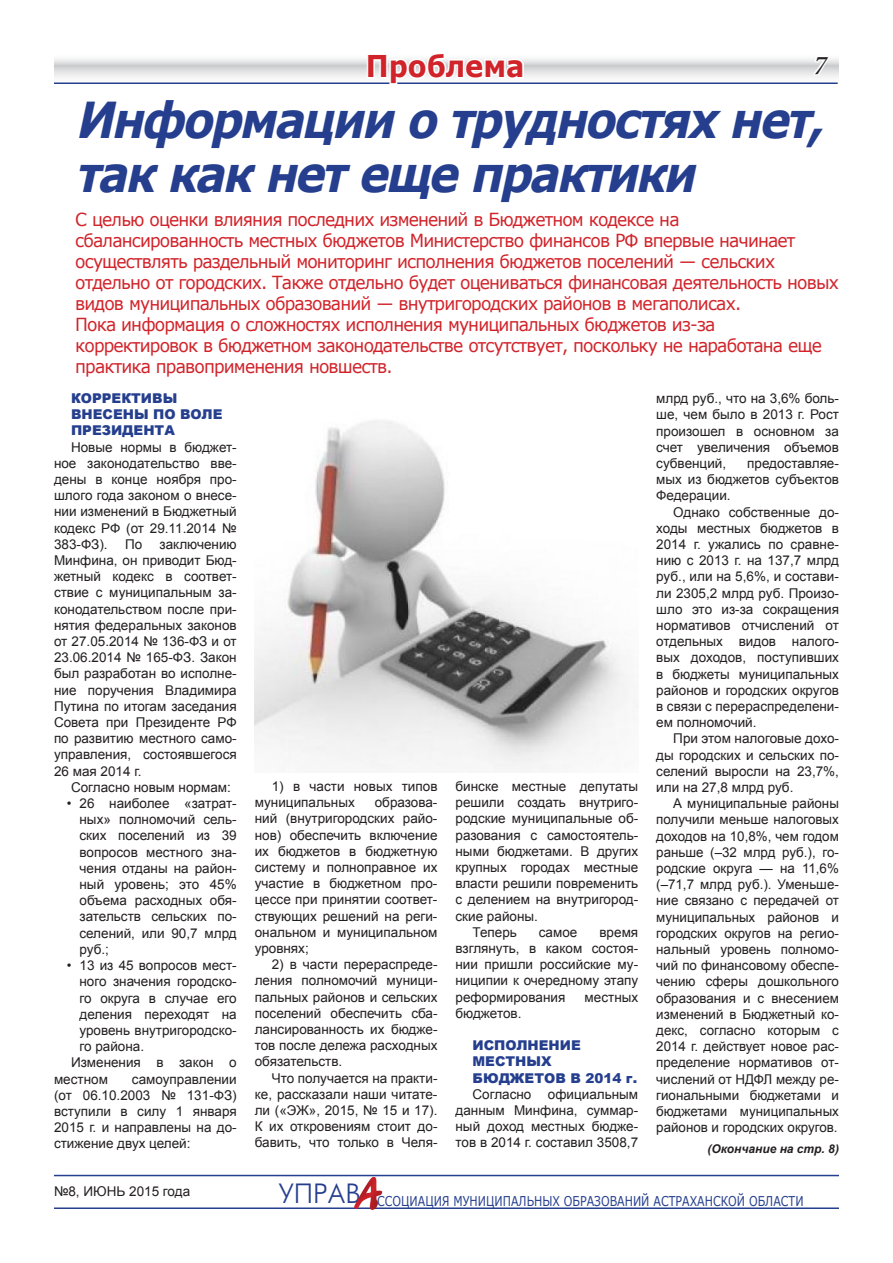
<style>
.page{position:relative;width:893px;height:1263px;background:#fff}
.page>*{position:absolute;margin:0;border:0;box-sizing:border-box;transform-origin:0 0}
.t1{font:italic 700 49.5px/54px "Verdana";color:#253f8e;scale:.9 1}
.t2{font:44.7px "Tagir CTT";color:#d1232a}
.t3{font:700 30px "Verdana";color:#d1232a;scale:.91 1}
.t4{font:italic 500 27px "Minion Pro";color:#231f20}
.t5{font:18px/21px "Verdana";letter-spacing:-.05em;color:#d1232a;scale:.95 1}
.t6{font:13.5px/16.2px "Arial";color:#231f20;text-align:justify}
.t7{font:900 13.5px/16.2px "Arial";color:#253f8e}
.t8{font:13.5px "Verdana";color:#253f8e;scale:.82 1}
.t9{font:italic 700 12px "Arial";color:#231f20}
</style>
<div class="page">
<hr style="left:54px;top:1175px;width:785px;height:1px;background:#253f8e">
<svg style="left:54px;top:59px;width:785px;height:25px"></svg>
<svg style="left:812px;top:59px;width:20px;height:18px"></svg>
<hr style="left:54px;top:1207px;width:785px;height:2px;background:#253f8e">
<div style="left:346px;top:1165px;width:58px;height:63px;background:#231f20;opacity:.5"></div>
<img style="left:255px;top:420px;width:383px;height:351px">
<svg style="left:365px;top:59px;width:160px;height:25px"></svg>
<h3 class="t3" style="left:366px;top:47px;width:176px">Проблема</h3>
<h3 class="t4" style="left:814px;top:46px;width:14px">7</h3>
<h1 class="t1" style="left:75px;top:91px;width:847px">Информации о трудностяхнет, таккакнетещепрактики</h1>
<p class="t5" style="left:75px;top:208px;width:805px">С целью оценки влияния последних изменений в Бюджетном кодексе на сбалансированность местных бюджетов М инистерство финансов РФ впервые начинает осуществлять раздельный мониторинг исполнения бюджетов поселений — сельских отдельно от городских. Также отдельно будет оцениваться финансовая деятельность новых видов муниципальных образований — внутригородских районов в мегаполисах.<br>Пока информация о сложностях исполнения муниципальных бюджетов из-за корректировок в бюджетном законодательстве отсутствует, поскольку не наработана еще практика правоприменения новшеств.</p>
<p class="t7" style="left:71px;top:390px;width:153px">Коррективы внесены по воле президента</p>
<p class="t6" style="left:54px;top:439px;width:184px;text-indent:17px">Новые нормы в бюджет&shy;ное законодательство вве&shy;дены в конце ноября про&shy;шлого года законом о внесе&shy;нии изменений в Бюджетный кодекс РФ (от 29.11.2014 № 383-ФЗ).</p>
<p class="t6" style="left:656px;top:390px;width:184px">млрд руб., что на 3,6% боль&shy;ше, чем было в 2013 г. Рост произошел в основном за счет увеличения объемов субвенций,</p>
<p class="t6" style="left:656px;top:455px;width:184px;text-indent:91px">предоставляе&shy;мых из бюджетов субъектов Федерации.</p>
<p class="t6" style="left:656px;top:504px;width:184px;text-indent:17px">Однако собственные до&shy;ходы местных бюджетов в 2014 г. ужались по сравне&shy;нию с 2013 г. на 137,7 млрд руб., или на 5,6%, и состави&shy;ли 2305,2 млрд руб. Произо&shy;шло это из-за сокращения нормативов отчислений от отдельных видов налого&shy;вых доходов, поступивших в бюджеты муниципальных районов и городских округов в связи с перераспределени&shy;ем полномочий.</p>
<p class="t6" style="left:656px;top:731px;width:184px;text-indent:17px">При этом налоговые дохо&shy;ды городских и сельских по&shy;селений выросли на 23,7%, или на 27,8 млрд руб.</p>
<p class="t6" style="left:656px;top:795px;width:184px;text-indent:17px">А муниципальные районы получили меньше налоговых доходов на 10,8%, чем годом раньше (–32 млрд руб.), го&shy;родские округа — на 11,6% (–71,7 млрд руб.). Уменьше&shy;ние связано с передачей от муниципальных районов и городских округов на регио&shy;нальный уровень полномо&shy;чий по финансовому обеспе&shy;чению сферы дошкольного образования и с внесением изменений в Бюджетный ко&shy;декс, согласно которым с 2014 г. действует новое рас&shy;пределение нормативов от&shy;числений от НДФЛ между ре&shy;гиональными бюджетами и бюджетами муниципальных районов и городских округов.</p>
<p class="t9" style="left:707px;top:1141px;width:133px">(Окончание на стр. 8)</p>
<p class="t6" style="left:125px;top:536px;width:19px">По</p>
<p class="t6" style="left:54px;top:536px;width:184px;text-indent:106px">заключению Минфина, он приводит Бюд&shy;жетный кодекс в соответ&shy;ствие с муниципальным за&shy;конодательством после при&shy;нятия федеральных законов от 27.05.2014 № 136-ФЗ и от 23.06.2014 № 165-ФЗ. Закон был разработан во исполне&shy;ние поручения Владимира Путина по итогам заседания Совета при Президенте РФ по развитию местного само&shy;управления, состоявшегося 26 мая 2014 г.</p>
<p class="t6" style="left:71px;top:779px;width:161px">Согласно новым нормам:</p>
<p class="t6" style="left:80px;top:795px;width:159px;text-indent:-13px">• 26 наиболее «затрат&shy;ных» полномочий сель&shy;ских поселений из 39 вопросов местного зна&shy;чения отданы на район&shy;ный уровень; это 45% объема расходных обя&shy;зательств сельских по&shy;селений, или 90,7 млрд руб.;</p>
<p class="t6" style="left:67px;top:957px;width:171px">• 13 из 45 вопросов мест-</p>
<p class="t6" style="left:80px;top:973px;width:159px">ного значения городско-</p>
<p class="t6" style="left:80px;top:990px;width:159px">го округа в случае его</p>
<p class="t6" style="left:80px;top:1006px;width:159px">деления переходят на</p>
<p class="t6" style="left:80px;top:1022px;width:159px">уровень внутригородско-</p>
<p class="t6" style="left:80px;top:1038px;width:66px">го района.</p>
<p class="t6" style="left:71px;top:1054px;width:167px">Изменения в закон о</p>
<p class="t6" style="left:54px;top:1071px;width:55px">местном</p>
<p class="t6" style="left:455px;top:778px;width:184px">бинске местные депутаты</p>
<p class="t6" style="left:455px;top:794px;width:184px">решили создать внутриго-</p>
<p class="t6" style="left:455px;top:811px;width:184px">родские муниципальные об-</p>
<p class="t6" style="left:455px;top:827px;width:184px">разования с самостоятель-</p>
<p class="t6" style="left:455px;top:843px;width:184px">ными бюджетами. В других</p>
<p class="t6" style="left:455px;top:859px;width:184px">крупных городах местные</p>
<p class="t6" style="left:455px;top:875px;width:184px">власти решили повременить</p>
<p class="t6" style="left:455px;top:892px;width:184px">с делением на внутригород-</p>
<p class="t6" style="left:455px;top:908px;width:84px">ские районы.</p>
<p class="t6" style="left:472px;top:924px;width:46px">Теперь</p>
<p class="t6" style="left:539px;top:924px;width:40px">самое</p>
<p class="t6" style="left:255px;top:778px;width:184px;text-indent:17px">1) в части новых типов муниципальных</p>
<p class="t6" style="left:255px;top:794px;width:184px;text-indent:120px">образова&shy;ний (внутригородских райо&shy;нов) обеспечить включение их бюджетов в бюджетную систему и полноправное их участие в бюджетном про&shy;цессе при принятии соответ&shy;ствующих решений на реги&shy;ональном и муниципальном уровнях;</p>
<p class="t6" style="left:255px;top:956px;width:184px;text-indent:17px">2) в части перераспреде&shy;ления полномочий муници&shy;пальных районов и сельских поселений обеспечить сба&shy;лансированность их бюдже&shy;тов после дележа расходных обязательств.</p>
<p class="t6" style="left:255px;top:1070px;width:184px;text-indent:17px">Что получается на практи&shy;ке, рассказали наши читате&shy;ли («ЭЖ», 2015, № 15 и 17).<br>К их откровениям стоит до&shy;бавить, что только в Челя-</p>
<p class="t6" style="left:455px;top:924px;width:184px;text-indent:144px">время взглянуть, в каком состоя&shy;нии пришли российские му&shy;ниципии к очередному этапу реформирования</p>
<p class="t6" style="left:585px;top:989px;width:55px">местных</p>
<p class="t6" style="left:455px;top:1005px;width:67px">бюджетов.</p>
<p class="t7" style="left:472px;top:1037px;width:166px">Исполнение местных бюджетов в 2014 г.</p>
<p class="t6" style="left:455px;top:1086px;width:184px;text-indent:17px">Согласно официальным данным Минфина, суммар&shy;ный доход местных бюдже&shy;тов в 2014 г. составил 3508,7</p>
<p class="t6" style="left:54px;top:1071px;width:184px;text-indent:78px">самоуправлении (от 06.10.2003 № 131-ФЗ) вступили в силу 1 января 2015 г. и направлены на до&shy;стижение двух целей:</p>
<p class="t6" style="left:54px;top:1183px;width:138px">№8, июнь 2015 года</p>
<h2 class="t2" style="left:354px;top:1166px;width:26px">А</h2>
<p class="t8" style="left:279px;top:1192px;width:642px"><sup>УПРАВ</sup> ссоциация муниципальных образований Астраханской области</p>
</div>
